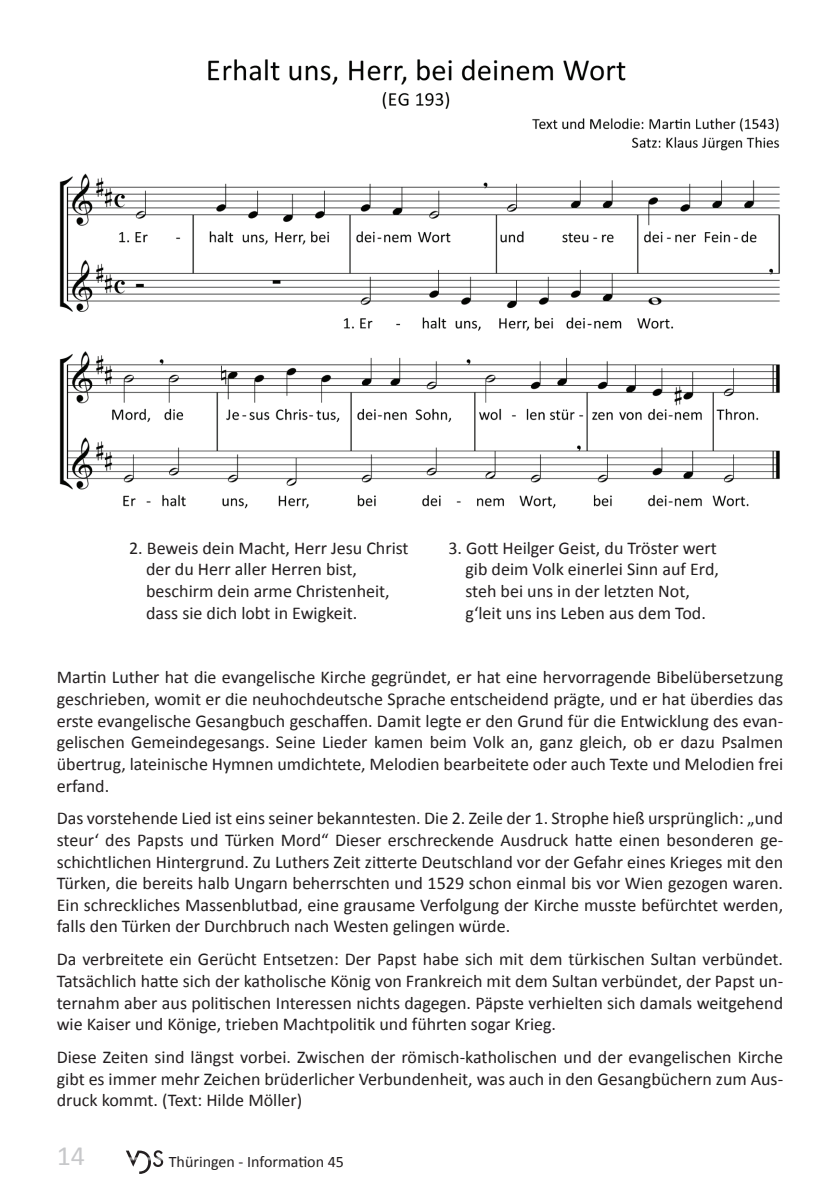
<style>
.page{position:relative;width:840px;height:1191px;background:#fff}
.page>*{position:absolute;margin:0;border:0;box-sizing:border-box;transform-origin:0 0}
.t1{font:28px "Calibri";color:#c7c8ca}
.t2{font:18px/21.6px "Calibri";color:#231f20;text-align:justify}
.t3{font:16px "Calibri";color:#231f20}
</style>
<div class="page">
<img style="left:59px;top:59px;width:721px;height:450px">
<svg style="left:126px;top:1150px;width:37px;height:24px"></svg>
<p class="t2" style="left:146px;top:537px;width:264px;text-align:left;text-indent:-17px">2. Beweis dein Macht, Herr Jesu Christ der du Herr aller Herren bist, beschirm dein arme Christenheit, dass sie dich lobt in Ewigkeit.</p>
<p class="t2" style="left:465px;top:537px;width:255px;text-align:left;text-indent:-17px">3. Gott Heilger Geist, du Tröster wert gib deim Volk einerlei Sinn auf Erd, steh bei uns in der letzten Not, g‘leit uns ins Leben aus dem Tod.</p>
<p class="t2" style="left:57px;top:666px;width:727px">Martin Luther hat die evangelische Kirche gegründet, er hat eine hervorragende Bibelübersetzung geschrieben, womit er die neuhochdeutsche Sprache entscheidend prägte, und er hat überdies das erste evangelische Gesangbuch geschaffen. Damit legte er den Grund für die Entwicklung des evan&shy;gelischen Gemeindegesangs. Seine Lieder kamen beim Volk an, ganz gleich, ob er dazu Psalmen übertrug, lateinische Hymnen umdichtete, Melodien bearbeitete oder auch Texte und Melodien frei erfand.</p>
<p class="t2" style="left:57px;top:807px;width:727px">Das vorstehende Lied ist eins seiner bekanntesten. Die 2. Zeile der 1. Strophe hieß ursprünglich: „und steur‘ des Papsts und Türken Mord“ Dieser erschreckende Ausdruck hatte einen besonderen ge&shy;schichtlichen Hintergrund. Zu Luthers Zeit zitterte Deutschland vor der Gefahr eines Krieges mit den Türken, die bereits halb Ungarn beherrschten und 1529 schon einmal bis vor Wien gezogen waren.<br>Ein schreckliches Massenblutbad, eine grausame Verfolgung der Kirche musste befürchtet werden, falls den Türken der Durchbruch nach Westen gelingen würde.</p>
<p class="t2" style="left:57px;top:948px;width:727px">Da verbreitete ein Gerücht Entsetzen: Der Papst habe sich mit dem türkischen Sultan verbündet.<br>Tatsächlich hatte sich der katholische König von Frankreich mit dem Sultan verbündet, der Papst un&shy;ternahm aber aus politischen Interessen nichts dagegen. Päpste verhielten sich damals weitgehend wie Kaiser und Könige, trieben Machtpolitik und führten sogar Krieg.</p>
<p class="t2" style="left:57px;top:1046px;width:727px">Diese Zeiten sind längst vorbei. Zwischen der römisch-katholischen und der evangelischen Kirche gibt es immer mehr Zeichen brüderlicher Verbundenheit, was auch in den Gesangbüchern zum Aus&shy;druck kommt. (Text: Hilde Möller)</p>
<h1 class="t1" style="left:57px;top:1138px;width:30px">14</h1>
<p class="t3" style="left:169px;top:1151px;width:176px">Thüringen - Information 45</p>
</div>
